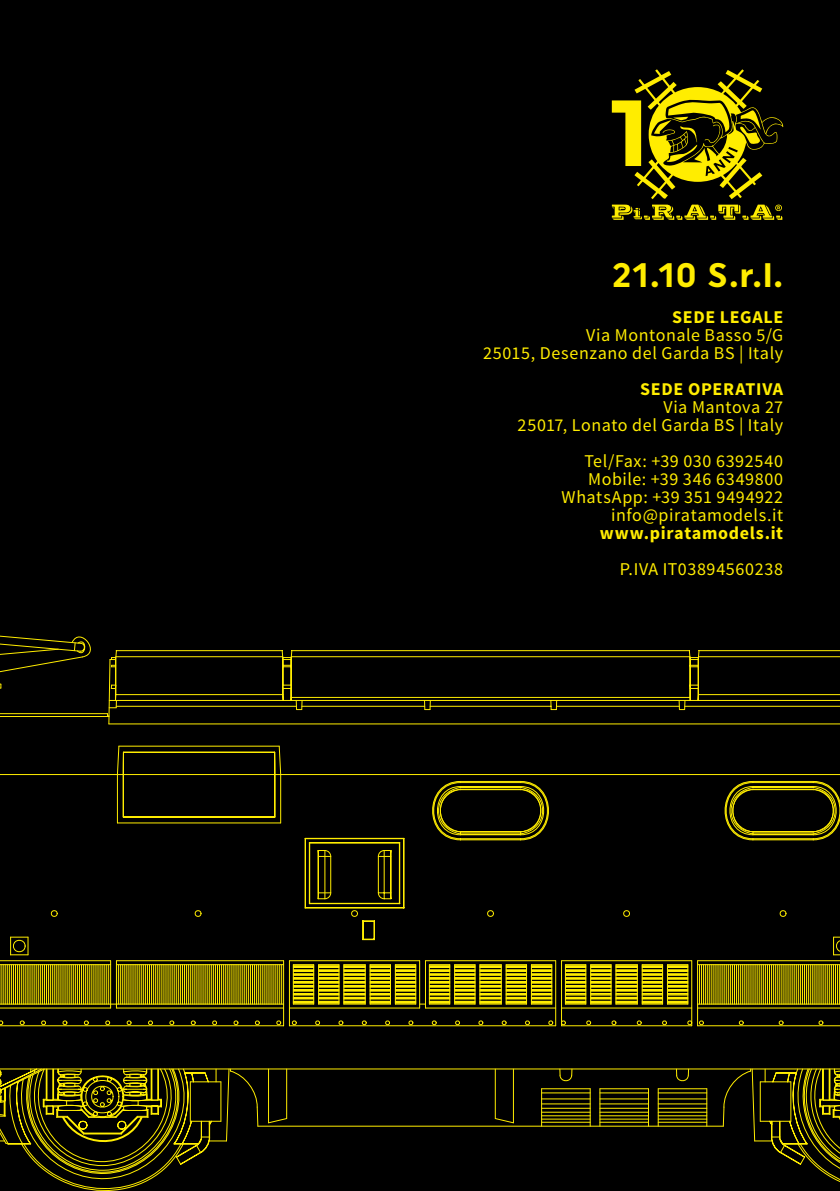
<style>
.page{position:relative;width:840px;height:1191px;background:#fff}
.page>*{position:absolute;margin:0;border:0;box-sizing:border-box;transform-origin:0 0}
.t1{font:700 34px "Uniform";color:#ffed00}
.t2{font:18px/18px "Source Sans Pro";letter-spacing:.035em;color:#ffed00;text-align:right}
.t3{font:700 18px "Source Sans Pro";letter-spacing:.035em;color:#ffed00}
</style>
<div class="page">
<div style="left:0;top:0;width:839px;height:1191px;background:#000"></div>
<svg style="left:0;top:635px;width:486px;height:556px"></svg>
<svg style="left:486px;top:650px;width:353px;height:532px"></svg>
<svg style="left:611px;top:69px;width:171px;height:151px"></svg>
<h1 class="t1" style="left:612px;top:254px;width:172px">21.10 S.r.l.</h1>
<p class="t3" style="left:671px;top:305px;width:112px">SEDE LEGALE</p>
<p class="t2" style="left:483px;top:326px;width:301px">Via Montonale Basso 5/G<br>25015, Desenzano del Garda BS | Italy</p>
<p class="t3" style="left:640px;top:377px;width:144px">SEDE OPERATIVA</p>
<p class="t2" style="left:517px;top:398px;width:267px">Via Mantova 27<br>25017, Lonato del Garda BS | Italy</p>
<p class="t2" style="left:561px;top:452px;width:223px">Tel/Fax: +39 030 6392540<br>Mobile: +39 346 6349800<br>WhatsApp: +39 351 9494922 info@piratamodels.it</p>
<p class="t3" style="left:599px;top:521px;width:185px">www.piratamodels.it</p>
<p class="t2" style="left:619px;top:560px;width:165px">P.IVA IT03894560238</p>
</div>
